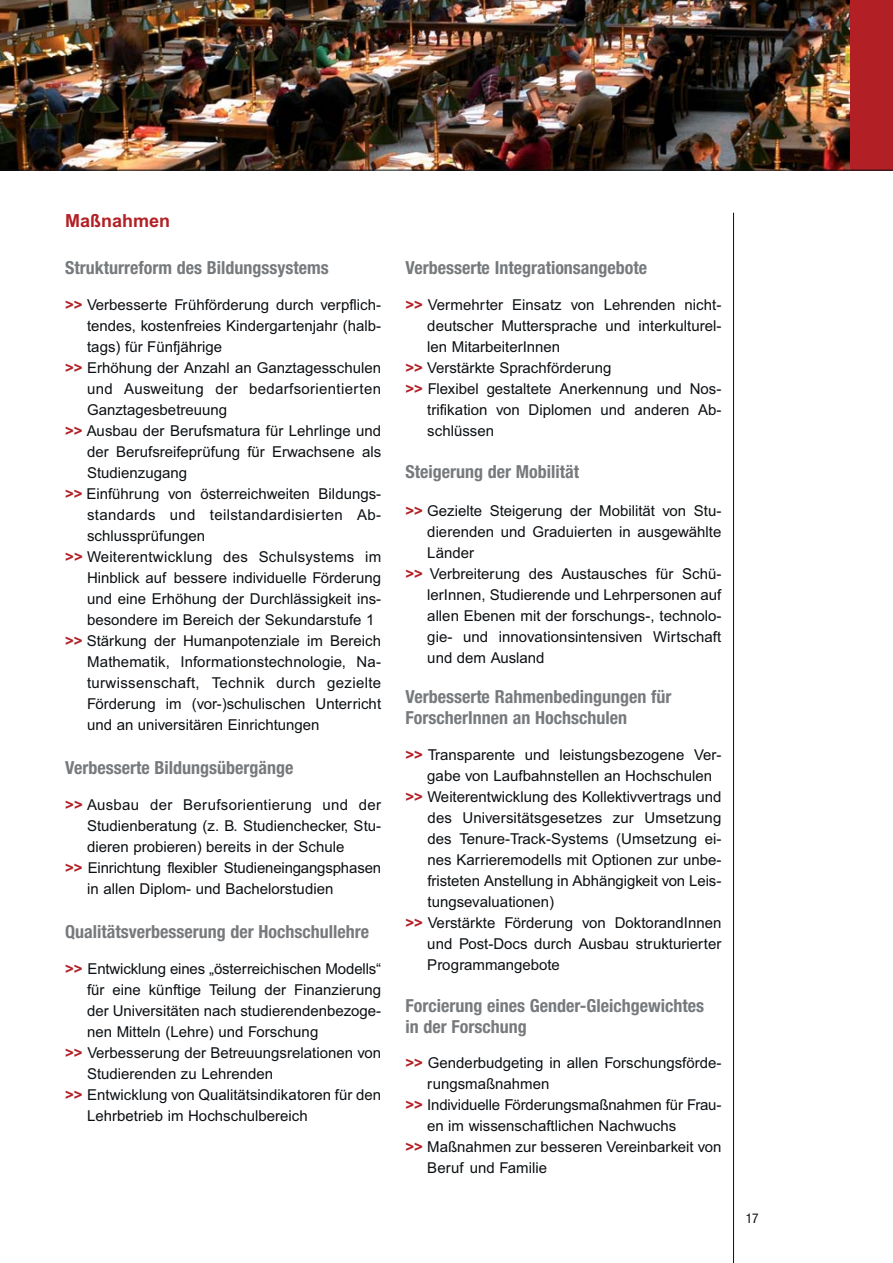
<style>
.page{position:relative;width:893px;height:1263px;background:#fff}
.page>*{position:absolute;margin:0;border:0;box-sizing:border-box;transform-origin:0 0}
.t1{font:700 condensed 18px/21.6px "Helvetica Neue";color:#777a7d}
.t2{font:700 18px "Arial";color:#b22025}
.t3{font:15px "Arial";color:#0c1013}
.t4{font:15px "Arial";letter-spacing:.02em;color:#0c1013}
.t5{font:condensed 13.5px "Helvetica Neue";color:#0c1013}
.s1{font-weight:700;color:#b22025}
</style>
<div class="page">
<img style="left:0;top:0;width:850px;height:170px">
<hr style="left:733px;top:213px;width:1px;height:1050px;background:#0c1013">
<div style="left:850px;top:0;width:43px;height:170px;background:#b22025"></div>
<hr style="left:0;top:170px;width:893px;height:1px;background:#0c1013">
<p class="t2" style="left:65px;top:214px;width:107px">Maßnahmen</p>
<p class="t1" style="left:65px;top:258px;width:265px">Strukturreform des Bildungssystems</p>
<p class="t3" style="left:65px;top:299px;width:317px"><span class="s1">&gt;&gt;</span> Verbesserte Frühförderung durch verpflich-</p>
<p class="t3" style="left:87px;top:320px;width:296px">tendes, kostenfreies Kindergartenjahr (halb-</p>
<p class="t3" style="left:87px;top:341px;width:137px">tags) für Fünfjährige</p>
<p class="t3" style="left:65px;top:362px;width:317px"><span class="s1">&gt;&gt;</span> Erhöhung der Anzahl an Ganztagesschulen</p>
<p class="t4" style="left:87px;top:383px;width:295px">und Ausweitung der bedarfsorientierten</p>
<p class="t3" style="left:87px;top:404px;width:142px">Ganztagesbetreuung</p>
<p class="t3" style="left:65px;top:425px;width:317px"><span class="s1">&gt;&gt;</span> Ausbau der Berufsmatura für Lehrlinge und</p>
<p class="t3" style="left:87px;top:446px;width:295px">der Berufsreifeprüfung für Erwachsene als</p>
<p class="t3" style="left:87px;top:467px;width:101px">Studienzugang</p>
<p class="t3" style="left:65px;top:488px;width:317px"><span class="s1">&gt;&gt;</span> Einführung von österreichweiten Bil dungs-</p>
<p class="t4" style="left:87px;top:509px;width:296px">standards und teilstandardisierten Ab -</p>
<p class="t3" style="left:87px;top:530px;width:119px">schluss prüfungen</p>
<p class="t4" style="left:65px;top:551px;width:317px"><span class="s1">&gt;&gt;</span> Weiterentwicklung des Schulsystems im</p>
<p class="t3" style="left:87px;top:572px;width:296px">Hinblick auf bessere individuelle Förderung</p>
<p class="t3" style="left:87px;top:593px;width:296px">und eine Erhöhung der Durchlässigkeit ins-</p>
<p class="t3" style="left:87px;top:614px;width:289px">besondere im Bereich der Sekundarstufe 1</p>
<p class="t3" style="left:65px;top:635px;width:317px"><span class="s1">&gt;&gt;</span> Stärkung der Humanpotenziale im Bereich</p>
<p class="t3" style="left:87px;top:656px;width:296px">Mathematik, Informationstechnologie, Na -</p>
<p class="t4" style="left:87px;top:677px;width:296px">turwissenschaft, Technik durch gezielte</p>
<p class="t3" style="left:87px;top:698px;width:296px">Förderung im (vor-)schulischen Unterricht</p>
<p class="t3" style="left:87px;top:719px;width:234px">und an universitären Einrichtungen</p>
<p class="t1" style="left:65px;top:759px;width:230px">Verbesserte Bildungsübergänge</p>
<p class="t4" style="left:65px;top:799px;width:317px"><span class="s1">&gt;&gt;</span> Ausbau der Berufsorientierung und der</p>
<p class="t3" style="left:87px;top:820px;width:296px">Studienberatung (z. B. Studienchecker, Stu -</p>
<p class="t3" style="left:87px;top:841px;width:259px">dieren probieren) bereits in der Schule</p>
<p class="t3" style="left:65px;top:862px;width:317px"><span class="s1">&gt;&gt;</span> Einrichtung flexibler Studieneingangs phasen</p>
<p class="t3" style="left:87px;top:883px;width:248px">in allen Diplom- und Bachelorstudien</p>
<p class="t1" style="left:65px;top:923px;width:305px">Qualitätsverbesserung der Hochschullehre</p>
<p class="t3" style="left:65px;top:964px;width:317px"><span class="s1">&gt;&gt;</span> Entwicklung eines „österreichischen Mo dells“</p>
<p class="t3" style="left:87px;top:985px;width:296px">für eine künftige Teilung der Finanzierung</p>
<p class="t3" style="left:87px;top:1006px;width:296px">der Universitäten nach studierendenbezoge-</p>
<p class="t3" style="left:87px;top:1027px;width:233px">nen Mitteln (Lehre) und Forschung</p>
<p class="t3" style="left:65px;top:1048px;width:317px"><span class="s1">&gt;&gt;</span> Verbesserung der Betreuungsrelationen von</p>
<p class="t3" style="left:87px;top:1069px;width:187px">Studierenden zu Lehrenden</p>
<p class="t3" style="left:65px;top:1090px;width:317px"><span class="s1">&gt;&gt;</span> Entwicklung von Qualitätsindikatoren für den</p>
<p class="t3" style="left:87px;top:1111px;width:222px">Lehrbetrieb im Hochschulbereich</p>
<p class="t1" style="left:405px;top:259px;width:243px">Verbesserte Integrationsangebote</p>
<p class="t3" style="left:405px;top:300px;width:317px"><span class="s1">&gt;&gt;</span> Vermehrter Einsatz von Lehrenden nicht-</p>
<p class="t3" style="left:427px;top:321px;width:296px">deutscher Muttersprache und interkulturel-</p>
<p class="t3" style="left:427px;top:342px;width:134px">len MitarbeiterInnen</p>
<p class="t3" style="left:405px;top:363px;width:207px"><span class="s1">&gt;&gt;</span> Verstärkte Sprachförderung</p>
<p class="t3" style="left:405px;top:384px;width:317px"><span class="s1">&gt;&gt;</span> Flexibel gestaltete Anerkennung und Nos -</p>
<p class="t3" style="left:427px;top:405px;width:296px">trifikation von Diplomen und anderen Ab -</p>
<p class="t3" style="left:427px;top:426px;width:68px">schlüssen</p>
<p class="t1" style="left:405px;top:462px;width:175px">Steigerung der Mobilität</p>
<p class="t3" style="left:405px;top:505px;width:317px"><span class="s1">&gt;&gt;</span> Gezielte Steigerung der Mobilität von Stu -</p>
<p class="t3" style="left:427px;top:526px;width:296px">dierenden und Graduierten in ausgewählte</p>
<p class="t3" style="left:427px;top:547px;width:48px">Länder</p>
<p class="t3" style="left:405px;top:568px;width:317px"><span class="s1">&gt;&gt;</span> Verbreiterung des Austausches für Schü-</p>
<p class="t3" style="left:427px;top:589px;width:296px">lerInnen, Studierende und Lehrpersonen auf</p>
<p class="t3" style="left:427px;top:610px;width:296px">allen Ebenen mit der forschungs-, technolo-</p>
<p class="t3" style="left:427px;top:631px;width:296px">gie- und innovationsintensiven Wirtschaft</p>
<p class="t3" style="left:427px;top:652px;width:119px">und dem Ausland</p>
<p class="t1" style="left:405px;top:687px;width:267px">Verbesserte Rahmenbedingungen für<br>ForscherInnen an Hochschulen</p>
<p class="t3" style="left:405px;top:750px;width:317px"><span class="s1">&gt;&gt;</span> Transparente und leistungsbezogene Ver -</p>
<p class="t3" style="left:427px;top:771px;width:286px">gabe von Laufbahnstellen an Hochschulen</p>
<p class="t3" style="left:405px;top:792px;width:317px"><span class="s1">&gt;&gt;</span> Weiterentwicklung des Kollektivvertrags und</p>
<p class="t3" style="left:427px;top:813px;width:295px">des Universitätsgesetzes zur Umsetzung</p>
<p class="t3" style="left:427px;top:834px;width:295px">des Tenure-Track-Systems (Umsetzung ei -</p>
<p class="t3" style="left:427px;top:855px;width:295px">nes Karrieremodells mit Optionen zur unbe-</p>
<p class="t3" style="left:427px;top:876px;width:295px">fristeten Anstellung in Abhängigkeit von Leis -</p>
<p class="t3" style="left:427px;top:897px;width:128px">tungsevaluationen)</p>
<p class="t3" style="left:405px;top:918px;width:317px"><span class="s1">&gt;&gt;</span> Verstärkte Förderung von DoktorandInnen</p>
<p class="t3" style="left:427px;top:939px;width:296px">und Post-Docs durch Ausbau strukturierter</p>
<p class="t3" style="left:427px;top:960px;width:134px">Programmangebote</p>
<p class="t1" style="left:405px;top:996px;width:300px">Forcierung eines Gender-Gleichgewichtes in der Forschung</p>
<p class="t3" style="left:405px;top:1057px;width:317px"><span class="s1">&gt;&gt;</span> Genderbudgeting in allen Forschungsförde -</p>
<p class="t3" style="left:427px;top:1078px;width:124px">rungs maßnahmen</p>
<p class="t3" style="left:405px;top:1099px;width:317px"><span class="s1">&gt;&gt;</span> Individuelle Förderungsmaßnahmen für Frau -</p>
<p class="t3" style="left:427px;top:1120px;width:251px">en im wissenschaftlichen Nachwuchs</p>
<p class="t3" style="left:405px;top:1141px;width:317px"><span class="s1">&gt;&gt;</span> Maßnahmen zur besseren Vereinbarkeit von</p>
<p class="t3" style="left:427px;top:1162px;width:121px">Beruf und Familie</p>
<p class="t5" style="left:746px;top:1213px;width:14px">17</p>
</div>
